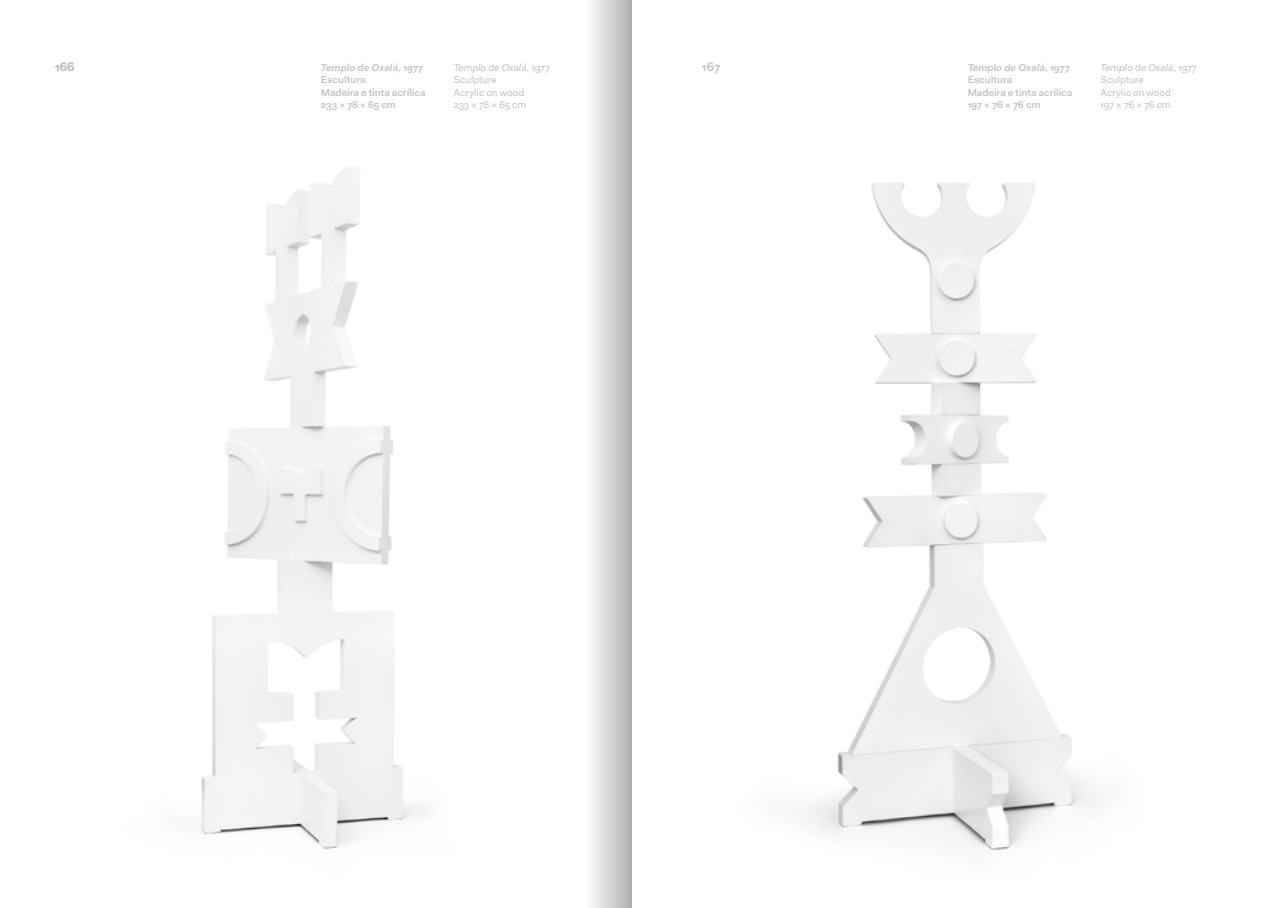
<style>
.page{position:relative;width:1262px;height:908px;background:#fff}
.page>*{position:absolute;margin:0;border:0;box-sizing:border-box;transform-origin:0 0}
.t1{font:600 12.5px "Fakt";color:#c4c4c4}
.t2{font:600 10px/12.5px "Fakt";letter-spacing:-.01em;color:#c4c4c4}
.t3{font:10px/12.5px "Fakt";color:#c4c4c4}
.s1{font-style:italic}
</style>
<div class="page">
<img style="left:802px;top:182px;width:295px;height:668px">
<img style="left:200px;top:167px;width:226px;height:683px">
<div style="left:560px;top:0;width:71px;height:907px;background:linear-gradient(to right,#fff,#bbb)"></div>
<p class="t1" style="left:55px;top:59px;width:21px">166</p>
<p class="t1" style="left:702px;top:59px;width:20px">167</p>
<p class="t3" style="left:1100px;top:61px;width:97px"><span class="s1">Templo de Oxalá</span>, 1977<br>Sculpture<br>Acrylic on wood<br>197 × 76 × 76 cm</p>
<p class="t2" style="left:321px;top:61px;width:106px"><span class="s1">Templo de Oxalá</span>, 1977<br>Escultura<br>Madeira e tinta acrílica<br>233 × 78 × 65 cm</p>
<p class="t3" style="left:454px;top:61px;width:97px"><span class="s1">Templo de Oxalá</span>, 1977<br>Sculpture<br>Acrylic on wood<br>233 × 78 × 65 cm</p>
<p class="t2" style="left:967px;top:61px;width:106px"><span class="s1">Templo de Oxalá</span>, 1977<br>Escultura<br>Madeira e tinta acrílica<br>197 × 76 × 76 cm</p>
</div>
